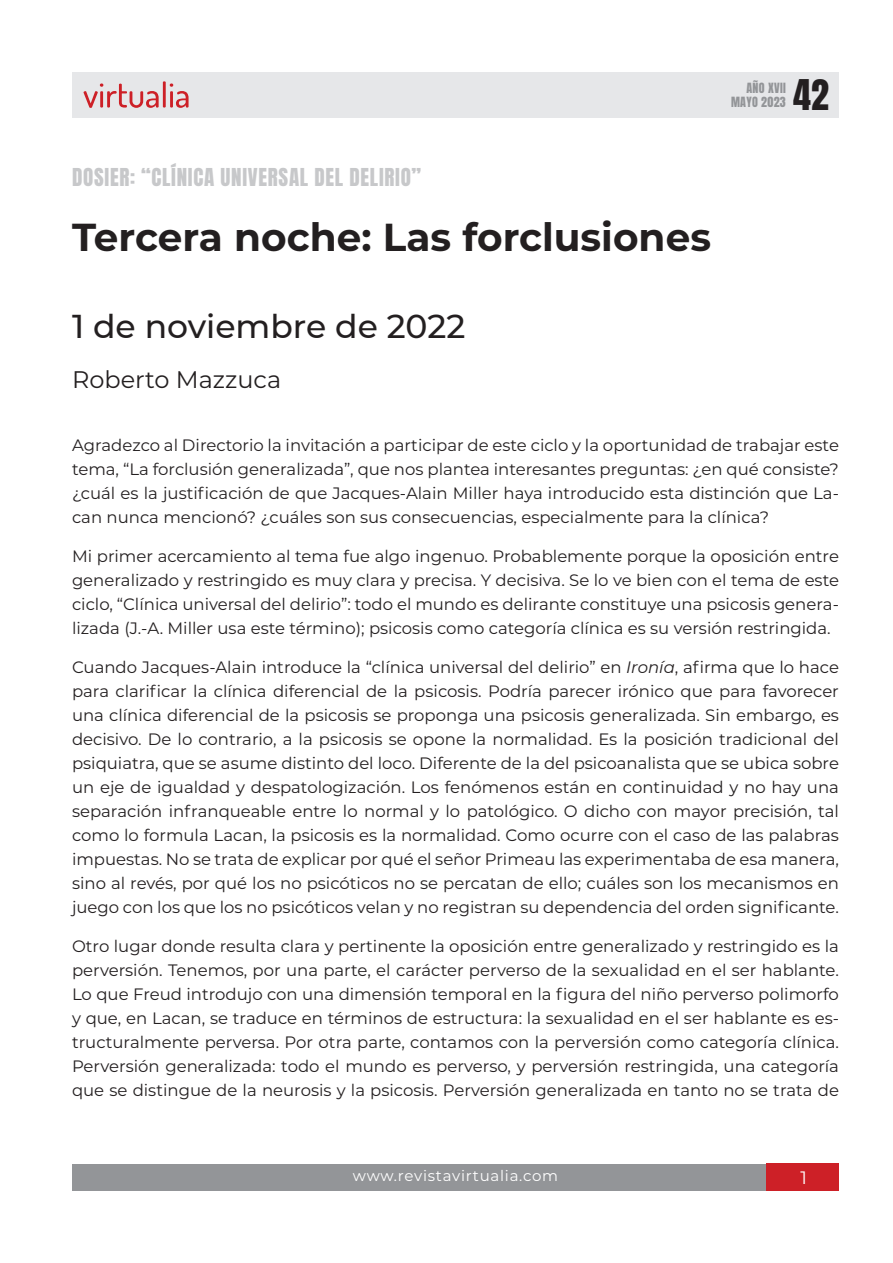
<style>
.page{position:relative;width:893px;height:1263px;background:#fff}
.page>*{position:absolute;margin:0;border:0;box-sizing:border-box;transform-origin:0 0}
.Titulo{font:700 39px "Montserrat";color:#231f20}
.t1{font:36px "Anton";color:#231f20}
.TituloSub{font:500 33px "Montserrat";color:#231f20}
.Autor{font:24px "Montserrat";color:#231f20}
.Volanta{font:21px "Anton";letter-spacing:.035em;color:#c7c8ca}
.t2{font:18px "Montserrat";color:#fff}
.Parrafo{font:16.5px/24px "Montserrat";color:#231f20;text-align:justify}
.t3{font:15px "Montserrat";letter-spacing:.05em;color:#fff}
.t4{font:12px/14.4px "Anton";letter-spacing:.025em;color:#939598;text-align:right}
.s1{font-style:italic}
</style>
<div class="page">
<div style="left:72px;top:1164px;width:750px;height:27px;background:#939598"></div>
<div style="left:767px;top:1164px;width:72px;height:27px;background:#cd2027"></div>
<div style="left:72px;top:72px;width:767px;height:45px;background:#e6e7e9"></div>
<svg style="left:84px;top:81px;width:105px;height:27px"></svg>
<p class="Volanta" style="left:72px;top:166px;width:351px">DOSIER: “CLÍNICA UNIVERSAL DEL DELIRIO”</p>
<p class="Titulo" style="left:72px;top:209px;width:641px">Tercera noche: Las forclusiones</p>
<p class="t4" style="left:731px;top:82px;width:56px">AÑO XVII<br>MAYO 2023</p>
<h2 class="t1" style="left:793px;top:76px;width:37px">42</h2>
<p class="TituloSub" style="left:72px;top:303px;width:395px">1 de noviembre de 2022</p>
<p class="Autor" style="left:72px;top:363px;width:211px">Roberto Mazzuca</p>
<p class="Parrafo" style="left:72px;top:432px;width:768px">Agradezco al Directorio la invitación a participar de este ciclo y la oportunidad de trabajar este tema, “La forclusión generalizada”, que nos plantea interesantes preguntas: ¿en qué consiste? ¿cuál es la justificación de que Jacques-Alain Miller haya introducido esta distinción que La&shy;can nunca mencionó? ¿cuáles son sus consecuencias, especialmente para la clínica?</p>
<p class="Parrafo" style="left:72px;top:543px;width:768px">Mi primer acercamiento al tema fue algo ingenuo. Probablemente porque la oposición entre generalizado y restringido es muy clara y precisa. Y decisiva. Se lo ve bien con el tema de este ciclo, “Clínica universal del delirio”: todo el mundo es delirante constituye una psicosis genera&shy;lizada (J.-A. Miller usa este término); psicosis como categoría clínica es su versión restringida.</p>
<p class="Parrafo" style="left:72px;top:654px;width:769px">Cuando Jacques-Alain introduce la “clínica universal del delirio” en <span class="s1">Ironía</span>, afirma que lo hace para clarificar la clínica diferencial de la psicosis. Podría parecer irónico que para favorecer una clínica diferencial de la psicosis se proponga una psicosis generalizada. Sin embargo, es decisivo. De lo contrario, a la psicosis se opone la normalidad. Es la posición tradicional del psiquiatra, que se asume distinto del loco. Diferente de la del psicoanalista que se ubica sobre un eje de igualdad y despatologización. Los fenómenos están en continuidad y no hay una separación infranqueable entre lo normal y lo patológico. O dicho con mayor precisión, tal como lo formula Lacan, la psicosis es la normalidad. Como ocurre con el caso de las palabras impuestas. No se trata de explicar por qué el señor Primeau las experimentaba de esa manera, sino al revés, por qué los no psicóticos no se percatan de ello; cuáles son los mecanismos en juego con los que los no psicóticos velan y no registran su dependencia del orden significante.</p>
<p class="Parrafo" style="left:72px;top:933px;width:768px">Otro lugar donde resulta clara y pertinente la oposición entre generalizado y restringido es la perversión. Tenemos, por una parte, el carácter perverso de la sexualidad en el ser hablante.<br>Lo que Freud introdujo con una dimensión temporal en la figura del niño perverso polimorfo y que, en Lacan, se traduce en términos de estructura: la sexualidad en el ser hablante es es&shy;tructuralmente perversa. Por otra parte, contamos con la perversión como categoría clínica.<br>Perversión generalizada: todo el mundo es perverso, y perversión restringida, una categoría que se distingue de la neurosis y la psicosis. Perversión generalizada en tanto no se trata de</p>
<p class="t3" style="left:353px;top:1165px;width:207px">www.revistavirtualia.com</p>
<p class="t2" style="left:800px;top:1165px;width:8px">1</p>
</div>
